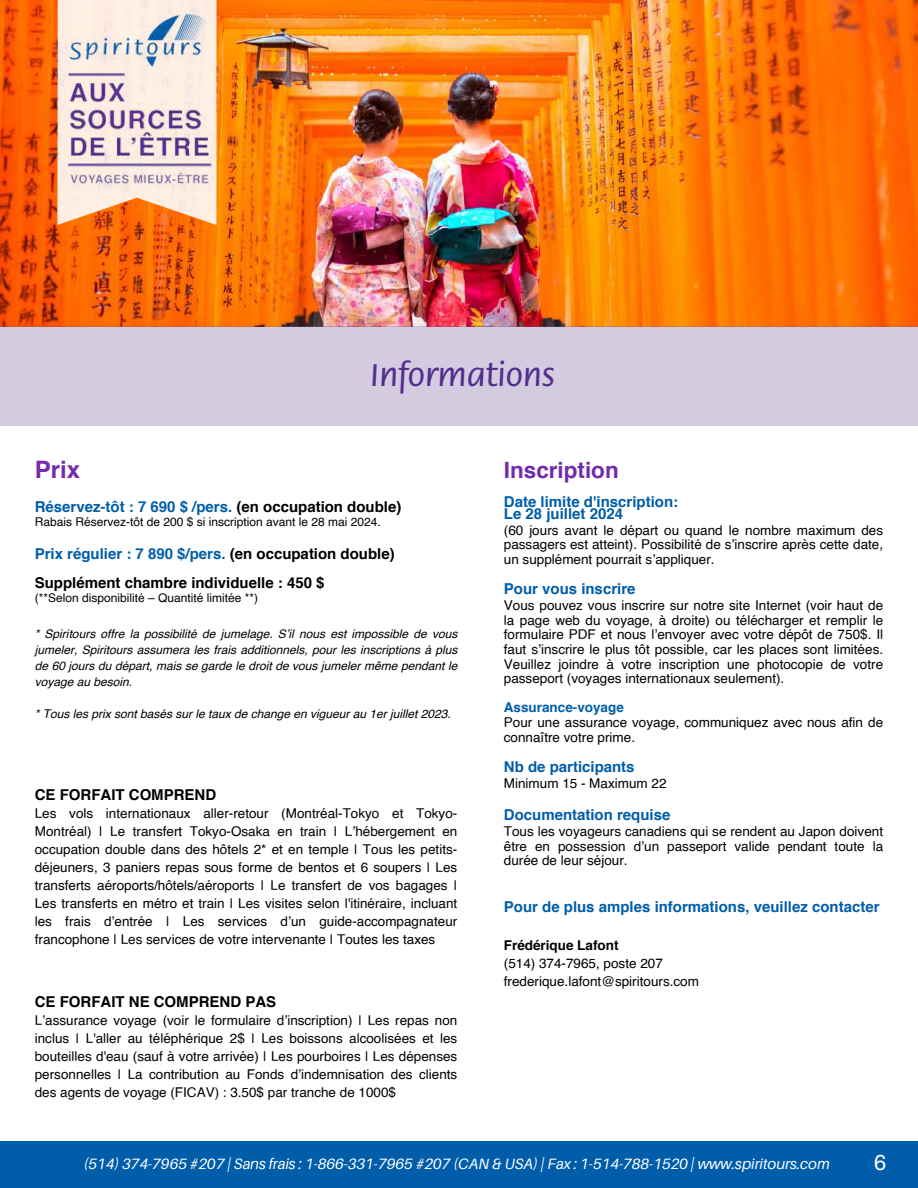
<style>
.page{position:relative;width:918px;height:1188px;background:#fff}
.page>*{position:absolute;margin:0;border:0;box-sizing:border-box;transform-origin:0 0}
.t1{font:500 34.5px "Flora Std";color:#552d8e}
.t2{font:700 24px "Helvetica";color:#722bad}
.t3{font:700 22.5px "Helvetica";color:#722bad}
.t4{font:21.75px "Helvetica";color:#fff}
.t5{font:700 15px/12.3px "Helvetica";color:#005daa}
.t6{font:700 15px/29px "Helvetica";color:#000}
.t7{font:italic 15px "Aileron";color:#fff}
.t8{font:13.5px/18px "Helvetica";color:#000;text-align:justify}
.t9{font:700 13.5px "Helvetica";color:#005daa}
.t10{font:700 13.5px "Helvetica";color:#000}
.t11{font:italic 12px/16px "Helvetica";color:#000;text-align:justify}
.t12{font:12px "Helvetica";color:#000}
.s1{color:#000}
.s2{color:#005daa}
</style>
<div class="page">
<img style="left:0;top:0;width:918px;height:326px">
<div style="left:0;top:1141px;width:918px;height:47px;background:#005daa"></div>
<div style="left:0;top:326px;width:918px;height:99px;background:#d3cbe0"></div>
<svg style="left:57px;top:0;width:159px;height:225px;background:#fac5a0"></svg>
<img style="left:57px;top:9px;width:159px;height:179px">
<h1 class="t1" style="left:370px;top:360px;width:186px">Informations</h1>
<h2 class="t2" style="left:35px;top:459px;width:47px">Prix</h2>
<p class="t5" style="left:35px;top:501px;width:368px">Réservez-tôt : 7 690 $ /pers. <span class="s1">(en occupation double)</span></p>
<p class="t12" style="left:35px;top:516px;width:347px">Rabais Réservez-tôt de 200 $ si inscription avant le 28 mai 2024.</p>
<p class="t6" style="left:35px;top:540px;width:361px"><span class="s2">Prix régulier : 7 890 $/pers.</span> (en occupation double)<br>Supplément chambre individuelle : 450 $</p>
<p class="t12" style="left:35px;top:592px;width:225px">(**Selon disponibilité – Quantité limitée **)</p>
<p class="t11" style="left:35px;top:626px;width:424px">* Spiritours offre la possibilité de jumelage. S’il nous est impossible de vous jumeler, Spiritours assumera les frais additionnels, pour les inscriptions à plus de 60 jours du départ, mais se garde le droit de vous jumeler même pendant le voyage au besoin.</p>
<p class="t11" style="left:35px;top:706px;width:417px">* Tous les prix sont basés sur le taux de change en vigueur au 1er juillet 2023.</p>
<p class="t6" style="left:35px;top:781px;width:183px">CE FORFAIT COMPREND</p>
<p class="t8" style="left:35px;top:805px;width:424px">Les vols internationaux aller-retour (Montréal-Tokyo et Tokyo-Montréal) | Le transfert Tokyo-Osaka en train | L’hébergement en occupation double dans des hôtels 2* et en temple | Tous les petits&shy;déjeuners, 3 paniers repas sous forme de bentos et 6 soupers | Les transferts aéroports/hôtels/aéroports | Le transfert de vos bagages | Les transferts en métro et train | Les visites selon l'itinéraire, incluant les frais d’entrée | Les services d’un guide-accompagnateur francophone | Les services de votre intervenante | Toutes les taxes</p>
<p class="t6" style="left:35px;top:988px;width:243px">CE FORFAIT NE COMPREND PAS</p>
<p class="t8" style="left:35px;top:1012px;width:424px">L’assurance voyage (voir le formulaire d’inscription) | Les repas non inclus | L'aller au téléphérique 2$ | Les boissons alcoolisées et les bouteilles d'eau (sauf à votre arrivée) | Les pourboires | Les dépenses personnelles | La contribution au Fonds d’indemnisation des clients des agents de voyage (FICAV) : 3.50$ par tranche de 1000$</p>
<h3 class="t3" style="left:504px;top:461px;width:116px">Inscription</h3>
<p class="t5" style="left:504px;top:496px;width:176px">Date limite d'inscription:<br>Le 28 juillet 2024</p>
<p class="t8" style="left:504px;top:524px;width:381px;line-height:14.7px">(60 jours avant le départ ou quand le nombre maximum des passagers est atteint). Possibilité de s’inscrire après cette date, un supplément pourrait s’appliquer.</p>
<p class="t5" style="left:504px;top:584px;width:133px">Pour vous inscrire</p>
<p class="t8" style="left:504px;top:599px;width:381px;line-height:14.7px">Vous pouvez vous inscrire sur notre site Internet (voir haut de la page web du voyage, à droite) ou télécharger et remplir le formulaire PDF et nous l’envoyer avec votre dépôt de 750$. Il faut s’inscrire le plus tôt possible, car les places sont limitées.<br>Veuillez joindre à votre inscription une photocopie de votre passeport (voyages internationaux seulement).</p>
<p class="t9" style="left:504px;top:702px;width:121px">Assurance-voyage</p>
<p class="t8" style="left:504px;top:716px;width:381px;line-height:14.7px">Pour une assurance voyage, communiquez avec nous afin de connaître votre prime.</p>
<p class="t5" style="left:504px;top:762px;width:132px">Nb de participants</p>
<p class="t8" style="left:504px;top:775px;width:164px">Minimum 15 - Maximum 22</p>
<p class="t5" style="left:504px;top:810px;width:168px">Documentation requise</p>
<p class="t8" style="left:504px;top:825px;width:381px;line-height:14.7px">Tous les voyageurs canadiens qui se rendent au Japon doivent être en possession d’un passeport valide pendant toute la durée de leur séjour.</p>
<p class="t5" style="left:504px;top:901px;width:377px">Pour de plus amples informations, veuillez contacter</p>
<p class="t10" style="left:504px;top:939px;width:116px">Frédérique Lafont</p>
<p class="t8" style="left:504px;top:955px;width:197px">(514) 374-7965, poste 207 frederique.lafont@spiritours.com</p>
<p class="t7" style="left:84px;top:1154px;width:748px">(514) 374-7965 #207 | Sans frais : 1-866-331-7965 #207 (CAN &amp; USA) | Fax : 1-514-788-1520 | www.spiritours.com</p>
<h3 class="t4" style="left:874px;top:1153px;width:14px">6</h3>
</div>
